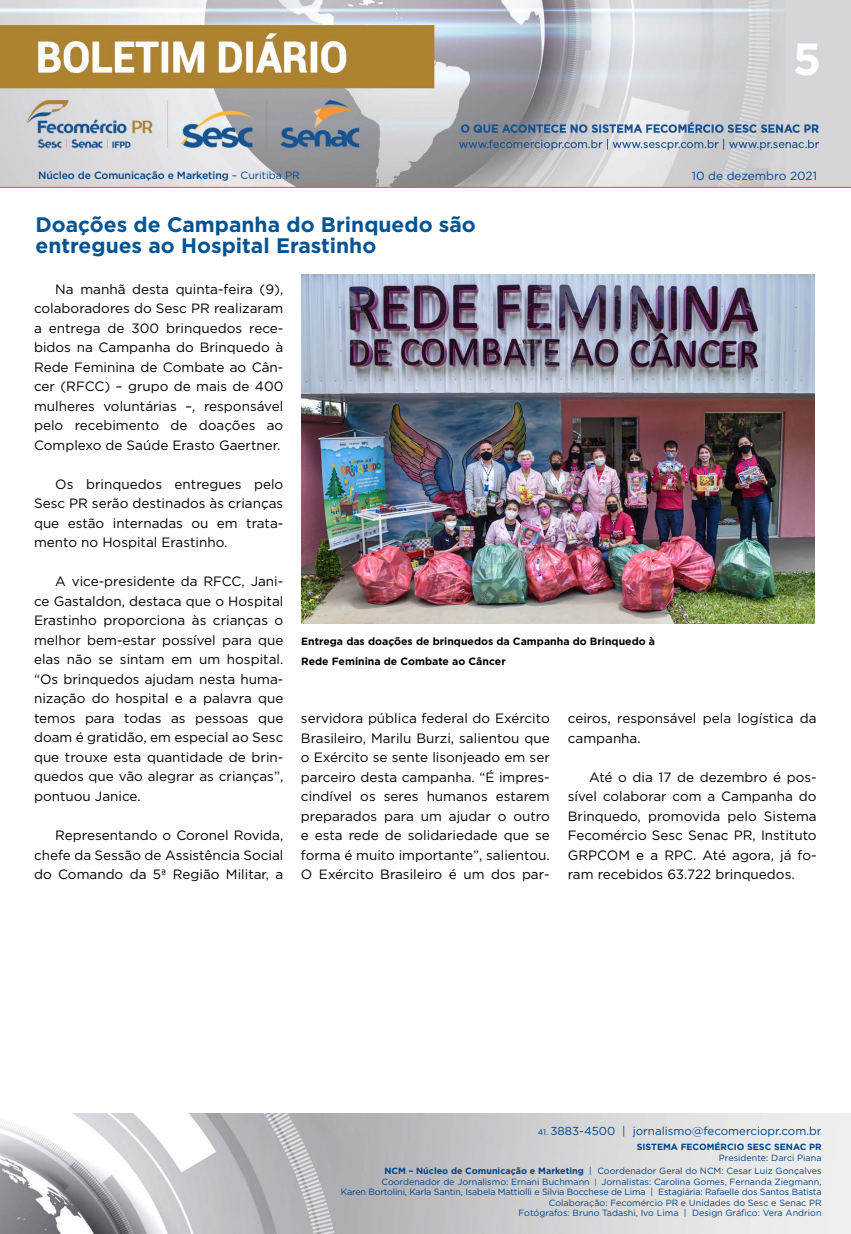
<style>
.page{position:relative;width:851px;height:1234px;background:#fff}
.page>*{position:absolute;margin:0;border:0;box-sizing:border-box;transform-origin:0 0}
.t1{font:700 45px "Gotham";color:#fff}
.t2{font:700 21px/21px "Gotham";color:#005493}
.t3{font:13.5px/19.5px "Gotham";color:#000;text-align:justify}
.t4{font:11.85px "Gotham";color:#004a93}
.t5{font:11.55px "Gotham";color:#004587}
.t6{font:700 10.5px/19.5px "Gotham";color:#000}
.t7{font:500 10.5px "Gotham";letter-spacing:-.01em;color:#004587}
.t8{font:9px/10.5px "Gotham";color:#004587;text-align:right}
.t9{font:700 9px "Gotham";color:#004587}
.s1{font-weight:400}
.s2{font-size:8.25px}
.s3{font-weight:700}
.s4{font-size:7.65px}
</style>
<div class="page">
<img style="left:0;top:0;width:850px;height:188px">
<img style="left:0;top:1113px;width:850px;height:120px">
<img style="left:301px;top:274px;width:513px;height:349px">
<h1 class="t1" style="left:792px;top:29px;width:30px">5</h1>
<p class="t7" style="left:38px;top:168px;width:263px">Núcleo de Comunicação e Marketing <span class="s1">– Curitiba PR</span></p>
<p class="t4" style="left:691px;top:168px;width:127px">10 de dezembro 2021</p>
<h2 class="t2" style="left:35px;top:214px;width:442px">Doações de Campanha do Brinquedo são entregues ao Hospital Erastinho</h2>
<p class="t3" style="left:34px;top:279px;width:251px;text-indent:21px">Na manhã desta quinta-feira (9), colaboradores do Sesc PR realizaram a entrega de 300 brinquedos rece&shy;bidos na Campanha do Brinquedo à Rede Feminina de Combate ao Cân&shy;cer (RFCC) – grupo de mais de 400 mulheres voluntárias –, responsável pelo recebimento de doações ao Complexo de Saúde Erasto Gaertner.</p>
<p class="t3" style="left:34px;top:474px;width:251px;text-indent:21px">Os brinquedos entregues pelo Sesc PR serão destinados às crianças que estão internadas ou em trata&shy;mento no Hospital Erastinho.</p>
<p class="t3" style="left:34px;top:571px;width:251px;text-indent:21px">A vice-presidente da RFCC, Jani&shy;ce Gastaldon, destaca que o Hospital Erastinho proporciona às crianças o melhor bem-estar possível para que elas não se sintam em um hospital. “Os brinquedos ajudam nesta huma&shy;nização do hospital e a palavra que temos para todas as pessoas que doam é gratidão, em especial ao Sesc que trouxe esta quantidade de brin&shy;quedos que vão alegrar as crianças”, pontuou Janice.</p>
<p class="t3" style="left:34px;top:825px;width:251px;text-indent:21px">Representando o Coronel Rovida, chefe da Sessão de Assistência Social do Comando da 5ª Região Militar, a</p>
<p class="t6" style="left:301px;top:631px;width:355px">Entrega das doações de brinquedos da Campanha do Brinquedo à<br>Rede Feminina de Combate ao Câncer</p>
<p class="t3" style="left:301px;top:708px;width:250px">servidora pública federal do Exército Brasileiro, Marilu Burzi, salientou que o Exército se sente lisonjeado em ser parceiro desta campanha. “É impres&shy;cindível os seres humanos estarem preparados para um ajudar o outro e esta rede de solidariedade que se forma é muito importante”, salientou.<br>O Exército Brasileiro é um dos par-</p>
<p class="t3" style="left:567px;top:708px;width:250px">ceiros, responsável pela logística da campanha.</p>
<p class="t3" style="left:567px;top:766px;width:250px;text-indent:21px">Até o dia 17 de dezembro é pos&shy;sível colaborar com a Campanha do Brinquedo, promovida pelo Sistema Fecomércio Sesc Senac PR, Instituto GRPCOM e a RPC. Até agora, já fo&shy;ram recebidos 63.722 brinquedos.</p>
<p class="t5" style="left:537px;top:1123px;width:285px"><span class="s2">41.</span> 3883-4500 | jornalismo@fecomerciopr.com.br</p>
<p class="t9" style="left:636px;top:1140px;width:186px">SISTEMA FECOMÉRCIO SESC SENAC PR</p>
<p class="t8" style="left:384px;top:1150px;width:438px;line-height:13.5px">Presidente: Darci Piana<br><span class="s3">NCM – Núcleo de Comunicação e Marketing</span> | Coordenador Geral do NCM: Cesar Luiz Gonçalves</p>
<p class="t8" style="left:341px;top:1175px;width:482px">Coordenador de Jornalismo: Ernani Buchmann <span class="s4">|</span> Jornalistas: Carolina Gomes, Fernanda Ziegmann,<br>Karen Bortolini, Karla Santin, Isabela Mattiolli e Silvia Bocchese de Lima | Estagiária: Rafaelle dos Santos Batista Colaboração: Fecomércio PR e Unidades do Sesc e Senac PR<br>Fotógrafos: Bruno Tadashi, Ivo Lima | Design Gráfico: Vera Andrion</p>
</div>
